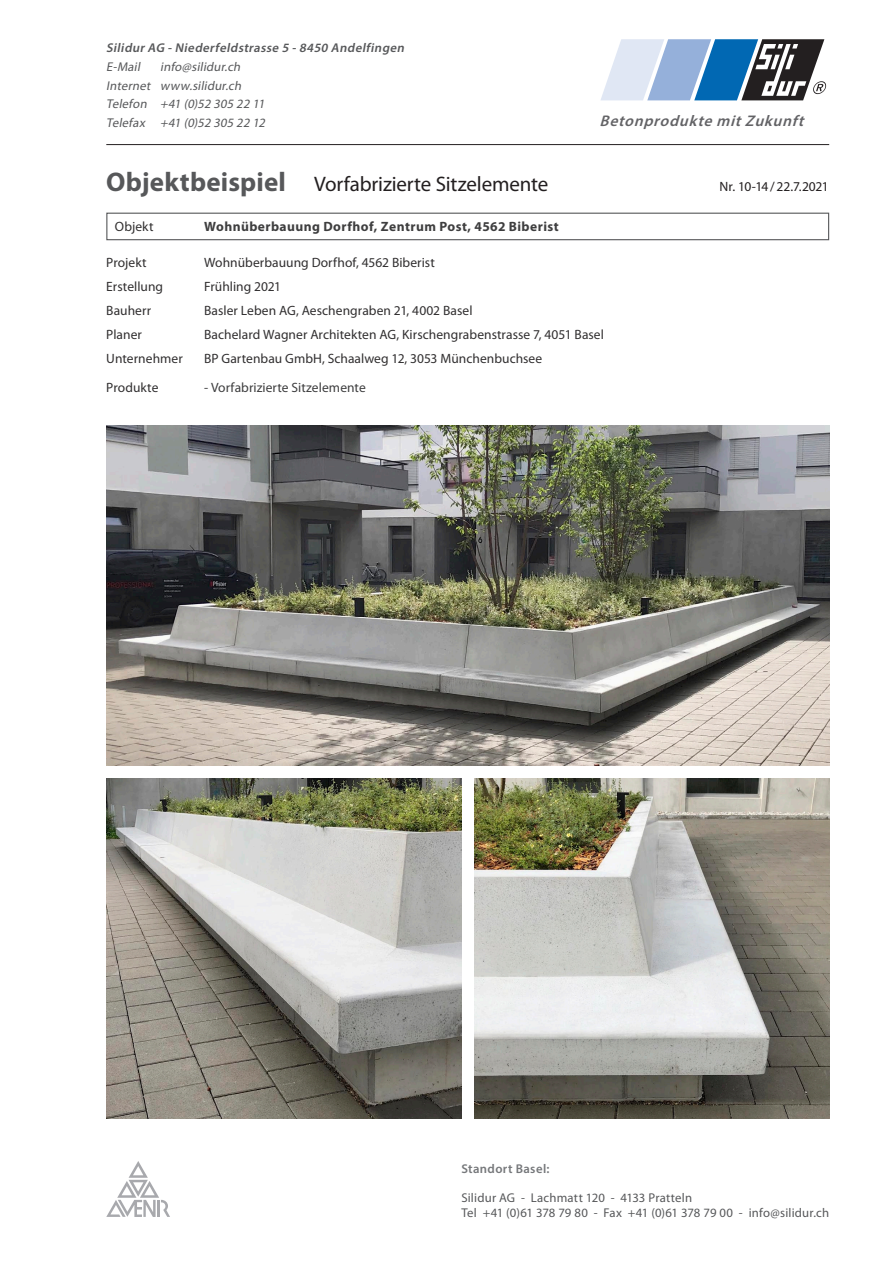
<style>
.page{position:relative;width:893px;height:1263px;background:#fff}
.page>*{position:absolute;margin:0;border:0;box-sizing:border-box;transform-origin:0 0}
.t1{font:700 27px "Myriad Pro";letter-spacing:.01em;color:#57585a}
.t2{font:21px "Myriad Pro";letter-spacing:-.005em;color:#231f20}
.t3{font:italic 600 15.45px "Myriad Pro";color:#636366}
.t4{font:13.5px "Myriad Pro";letter-spacing:.005em;color:#312f30}
.t5{font:700 13.5px "Myriad Pro";letter-spacing:.03em;color:#3e3e3f}
.t6{font:13.5px "Myriad Pro";letter-spacing:.005em;color:#3e3e3f}
.t7{font:13.5px "Myriad Pro";letter-spacing:-.02em;color:#231f20}
.t8{font:italic 12.75px/18.8px "Myriad Pro";color:#57585a}
.t9{font:12.75px/15px "Myriad Pro";letter-spacing:.015em;color:#57585a}
.t10{font:italic 600 12.75px "Myriad Pro";color:#57585a}
.t11{font:600 12.75px "Myriad Pro";letter-spacing:.03em;color:#76787b}
</style>
<div class="page">
<img style="left:106px;top:778px;width:355px;height:340px">
<img style="left:474px;top:778px;width:355px;height:340px">
<img style="left:106px;top:425px;width:723px;height:340px">
<div style="left:106px;top:213px;width:723px;height:27px;border:1px solid #57585a"></div>
<svg style="left:601px;top:39px;width:225px;height:61px"></svg>
<svg style="left:106px;top:1161px;width:64px;height:56px"></svg>
<hr style="left:106px;top:144px;width:723px;height:1px;background:#231f20">
<p class="t10" style="left:106px;top:40px;width:302px">Silidur AG -Niederfeldstrasse 5 -8450 Andelfingen</p>
<p class="t8" style="left:106px;top:57px;width:38px">E-Mail</p>
<p class="t8" style="left:106px;top:57px;width:163px;text-indent:54px">info@silidur.ch<br>Internet www.silidur.ch<br>Telefon +41 (0)52 305 22 11<br>Telefax +41 (0)52 305 22 12</p>
<p class="t3" style="left:600px;top:111px;width:211px">Betonprodukte mitZukunft</p>
<h1 class="t1" style="left:106px;top:165px;width:181px">Objektbeispiel</h1>
<h2 class="t2" style="left:314px;top:171px;width:236px">Vorfabrizierte Sitzelemente</h2>
<p class="t7" style="left:720px;top:178px;width:111px">Nr. 10-14/22.7.2021</p>
<p class="t4" style="left:115px;top:218px;width:40px">Objekt</p>
<p class="t5" style="left:204px;top:218px;width:356px">Wohnüberbauung Dorfhof, Zentrum Post, 4562 Biberist</p>
<p class="t4" style="left:106px;top:254px;width:42px">Projekt</p>
<p class="t4" style="left:204px;top:254px;width:232px">Wohnüberbauung Dorfhof, 4562 Biberist</p>
<p class="t4" style="left:106px;top:278px;width:58px">Erstellung</p>
<p class="t4" style="left:204px;top:278px;width:78px">Frühling 2021</p>
<p class="t4" style="left:106px;top:302px;width:46px">Bauherr</p>
<p class="t4" style="left:204px;top:302px;width:270px">Basler Leben AG, Aeschengraben 21, 4002 Basel</p>
<p class="t4" style="left:106px;top:326px;width:37px">Planer</p>
<p class="t4" style="left:204px;top:326px;width:401px">Bachelard Wagner Architekten AG, Kirschengrabenstrasse 7, 4051 Basel</p>
<p class="t4" style="left:106px;top:350px;width:78px">Unternehmer</p>
<p class="t4" style="left:204px;top:350px;width:340px">BP Gartenbau GmbH, Schaalweg 12, 3053 Münchenbuchsee</p>
<p class="t4" style="left:106px;top:379px;width:54px">Produkte</p>
<p class="t6" style="left:204px;top:379px;width:163px">- Vorfabrizierte Sitzelemente</p>
<p class="t11" style="left:461px;top:1161px;width:90px">Standort Basel:</p>
<p class="t9" style="left:461px;top:1190px;width:369px">Silidur AG - Lachmatt 120 - 4133 Pratteln<br>Tel +41 (0)61 378 79 80 - Fax +41 (0)61 378 79 00 - info@silidur.ch</p>
</div>
